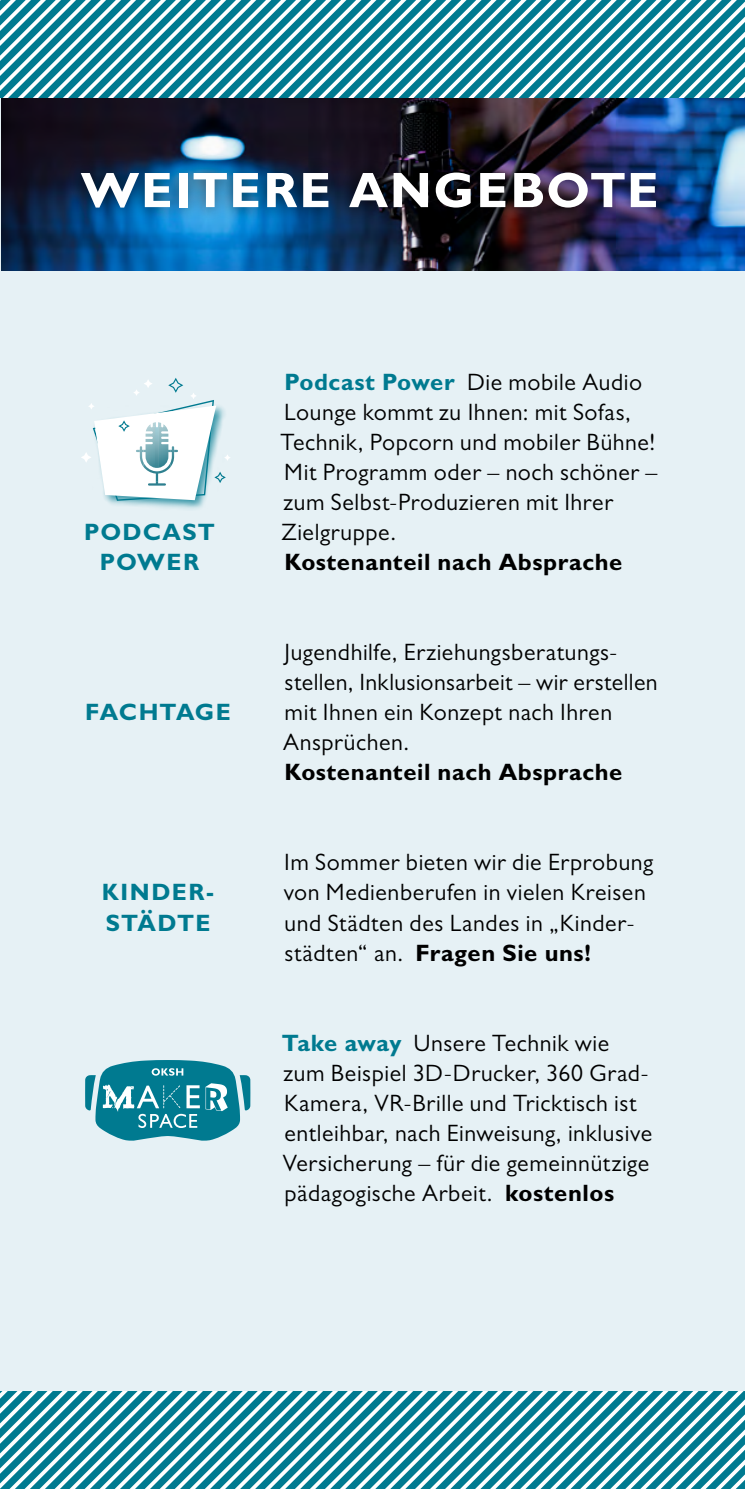
<style>
.page{position:relative;width:745px;height:1489px;background:#fff}
.page>*{position:absolute;margin:0;border:0;box-sizing:border-box;transform-origin:0 0}
.t1{font:700 50px "Gill Sans MT Pro";letter-spacing:.035em;color:#fff}
.t2{font:23.75px/30px "Gill Sans MT Pro";letter-spacing:.025em;color:#000}
.t3{font:700 23.75px/30px "Gill Sans MT Pro";letter-spacing:.055em;color:#007a90;text-align:center}
.t4{font:700 23.75px "Gill Sans MT Pro";letter-spacing:.03em;color:#007a90}
.s1{font-weight:700;color:#007a90}
.s2{font-weight:700}
</style>
<div class="page">
<div style="left:0;top:0;width:744px;height:1488px;background:#e6f1f5"></div>
<svg style="left:0;top:1391px;width:744px;height:97px;background:#5aa9b7"></svg>
<img style="left:1px;top:97px;width:743px;height:173px">
<svg style="left:0;top:0;width:744px;height:97px;background:#5aa8b7"></svg>
<div style="left:66px;top:157px;width:604px;height:66px;background:#000;opacity:.75"></div>
<svg style="left:85px;top:1060px;width:165px;height:80px"></svg>
<div style="left:92px;top:403px;width:135px;height:107px;background:#007a90;opacity:.75"></div>
<svg style="left:81px;top:378px;width:149px;height:123px"></svg>
<p class="t1" style="left:81px;top:159px;width:579px">WEITERE ANGEBOTE</p>
<p class="t3" style="left:84px;top:516px;width:132px">PODCAST<br>POWER</p>
<p class="t4" style="left:85px;top:697px;width:147px">FACHTAGE</p>
<p class="t3" style="left:102px;top:876px;width:114px;text-align:left">KINDER-<br>STÄDTE</p>
<p class="t2" style="left:280px;top:367px;width:378px"><span class="s1">Podcast Power</span> Die mobile Audio<br>Lounge kommt zu Ihnen: mit Sofas,<br>Technik, Popcorn und mobiler Bühne!<br>Mit Programm oder – noch schöner – zum Selbst-Produzieren mit Ihrer<br>Zielgruppe.<br><span class="s2">Kostenanteil nach Absprache</span></p>
<p class="t2" style="left:283px;top:637px;width:376px">Jugendhilfe, Erziehungsberatungs&shy;stellen, Inklusionsarbeit – wir erstellen mit Ihnen ein Konzept nach Ihren<br>Ansprüchen.<br><span class="s2">Kostenanteil nach Absprache</span></p>
<p class="t2" style="left:283px;top:847px;width:371px">Im Sommer bieten wir die Erprobung von Medienberufen in vielen Kreisen und Städten des Landes in „Kinder&shy;städten“ an. <span class="s2">Fragen Sie uns!</span></p>
<p class="t2" style="left:282px;top:1027px;width:371px"><span class="s1">Take away</span> Unsere Technik wie zum Beispiel 3D-Drucker, 360 Grad-Kamera, VR-Brille und Tricktisch ist entleihbar, nach Einweisung, inklusive Versicherung – für die gemeinnützige pädagogische Arbeit. <span class="s2">kostenlos</span></p>
</div>
